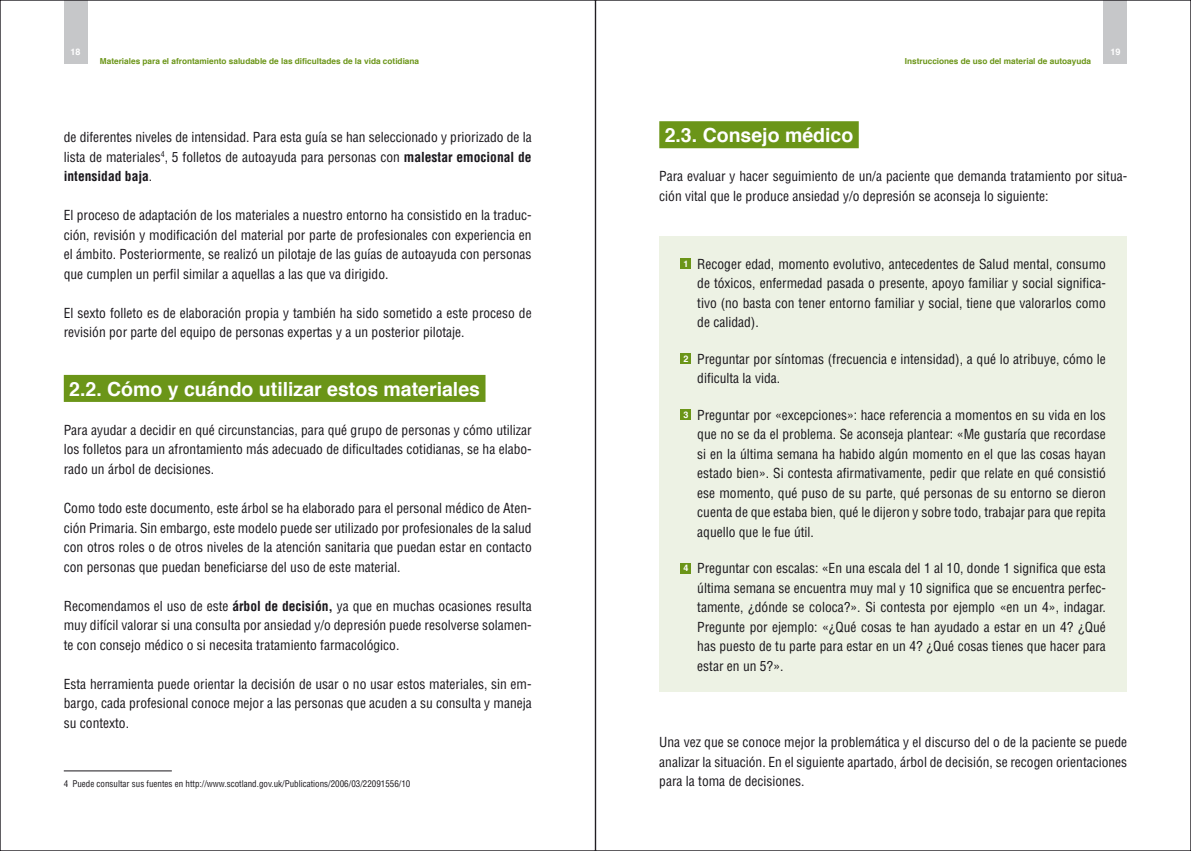
<style>
.page{position:relative;width:1191px;height:851px;background:#fff}
.page>*{position:absolute;margin:0;border:0;box-sizing:border-box;transform-origin:0 0}
.t1{font:700 19.5px "Helvetica";color:#fff}
.t2{font:condensed 13.5px/19.5px "Helvetica";color:#1a171c;text-align:justify}
.t3{font:condensed 9px "Helvetica";color:#1a171c}
.t4{font:700 9px "Helvetica";color:#fff}
.t5{font:700 8.25px "Helvetica";color:#6b9518}
.s1{font-weight:700}
.s2{font-weight:700;font-stretch:normal;font-size:9px;color:#fff}
</style>
<div class="page">
<div style="left:64px;top:0;width:23px;height:64px;background:#c6c7c9"></div>
<div style="left:1103px;top:0;width:24px;height:64px;background:#c6c7c9"></div>
<div style="left:659px;top:121px;width:199px;height:27px;background:#6b9518"></div>
<div style="left:659px;top:236px;width:468px;height:456px;background:#edf2e4"></div>
<div style="left:680px;top:258px;width:11px;height:10px;background:#6b9518"></div>
<div style="left:680px;top:353px;width:11px;height:10px;background:#6b9518"></div>
<div style="left:680px;top:409px;width:11px;height:10px;background:#6b9518"></div>
<div style="left:680px;top:562px;width:11px;height:11px;background:#6b9518"></div>
<div style="left:64px;top:375px;width:421px;height:27px;background:#6b9518"></div>
<hr style="left:64px;top:770px;width:108px;height:1px;background:#1a171c">
<p class="t4" style="left:70px;top:45px;width:12px">18</p>
<p class="t5" style="left:100px;top:54px;width:321px">Materiales para el afrontamiento saludable de las dificultades de la vida cotidiana</p>
<p class="t2" style="left:64px;top:127px;width:469px">de diferentes niveles de intensidad. Para esta guía se han seleccionado y priorizado de la lista de materiales<sup>4</sup>, 5 folletos de autoayuda para personas con <span class="s1">malestar emocional de intensidad baja</span>.</p>
<p class="t2" style="left:64px;top:205px;width:469px">El proceso de adaptación de los materiales a nuestro entorno ha consistido en la traduc&shy;ción, revisión y modificación del material por parte de profesionales con experiencia en el ámbito. Posteriormente, se realizó un pilotaje de las guías de autoayuda con personas que cumplen un perfil similar a aquellas a las que va dirigido.</p>
<p class="t2" style="left:64px;top:303px;width:469px">El sexto folleto es de elaboración propia y también ha sido sometido a este proceso de revisión por parte del equipo de personas expertas y a un posterior pilotaje.</p>
<h1 class="t1" style="left:69px;top:373px;width:412px">2.2. Cómo y cuándo utilizar estos materiales</h1>
<p class="t2" style="left:64px;top:420px;width:469px">Para ayudar a decidir en qué circunstancias, para qué grupo de personas y cómo utilizar los folletos para un afrontamiento más adecuado de dificultades cotidianas, se ha elabo&shy;rado un árbol de decisiones.</p>
<p class="t2" style="left:64px;top:498px;width:469px">Como todo este documento, este árbol se ha elaborado para el personal médico de Aten&shy;ción Primaria. Sin embargo, este modelo puede ser utilizado por profesionales de la salud con otros roles o de otros niveles de la atención sanitaria que puedan estar en contacto con personas que puedan beneficiarse del uso de este material.</p>
<p class="t2" style="left:64px;top:595px;width:469px">Recomendamos el uso de este <span class="s1">árbol de decisión,</span> ya que en muchas ocasiones resulta muy difícil valorar si una consulta por ansiedad y/o depresión puede resolverse solamen&shy;te con consejo médico o si necesita tratamiento farmacológico.</p>
<p class="t2" style="left:64px;top:673px;width:469px">Esta herramienta puede orientar la decisión de usar o no usar estos materiales, sin em&shy;bargo, cada profesional conoce mejor a las personas que acuden a su consulta y maneja su contexto.</p>
<p class="t3" style="left:64px;top:778px;width:348px">4 Puede consultar sus fuentes en http://www.scotland.gov.uk/Publications/2006/03/22091556/10</p>
<p class="t5" style="left:904px;top:54px;width:188px">Instrucciones de uso del material de autoayuda</p>
<p class="t4" style="left:1110px;top:45px;width:12px">19</p>
<h1 class="t1" style="left:664px;top:120px;width:190px">2.3. Consejo médico</h1>
<p class="t2" style="left:659px;top:166px;width:469px">Para evaluar y hacer seguimiento de un/a paciente que demanda tratamiento por situa&shy;ción vital que le produce ansiedad y/o depresión se aconseja lo siguiente:</p>
<p class="t2" style="left:697px;top:254px;width:410px;text-indent:-14px"><span class="s2">1</span> Recoger edad, momento evolutivo, antecedentes de Salud mental, consumo de tóxicos, enfermedad pasada o presente, apoyo familiar y social significa&shy;tivo (no basta con tener entorno familiar y social, tiene que valorarlos como de calidad).</p>
<p class="t2" style="left:697px;top:349px;width:410px;text-indent:-14px"><span class="s2">2</span> Preguntar por síntomas (frecuencia e intensidad), a qué lo atribuye, cómo le dificulta la vida.</p>
<p class="t2" style="left:697px;top:405px;width:410px;text-indent:-14px"><span class="s2">3</span> Preguntar por «excepciones»: hace referencia a momentos en su vida en los que no se da el problema. Se aconseja plantear: «Me gustaría que recordase si en la última semana ha habido algún momento en el que las cosas hayan estado bien». Si contesta afirmativamente, pedir que relate en qué consistió ese momento, qué puso de su parte, qué personas de su entorno se dieron cuenta de que estaba bien, qué le dijeron y sobre todo, trabajar para que repita aquello que le fue útil.</p>
<p class="t2" style="left:697px;top:558px;width:410px;text-indent:-14px"><span class="s2">4</span> Preguntar con escalas: «En una escala del 1 al 10, donde 1 significa que esta última semana se encuentra muy mal y 10 significa que se encuentra perfec&shy;tamente, ¿dónde se coloca?». Si contesta por ejemplo «en un 4», indagar.<br>Pregunte por ejemplo: «¿Qué cosas te han ayudado a estar en un 4? ¿Qué has puesto de tu parte para estar en un 4? ¿Qué cosas tienes que hacer para estar en un 5?».</p>
<p class="t2" style="left:659px;top:732px;width:469px">Una vez que se conoce mejor la problemática y el discurso del o de la paciente se puede analizar la situación. En el siguiente apartado, árbol de decisión, se recogen orientaciones para la toma de decisiones.</p>
</div>
